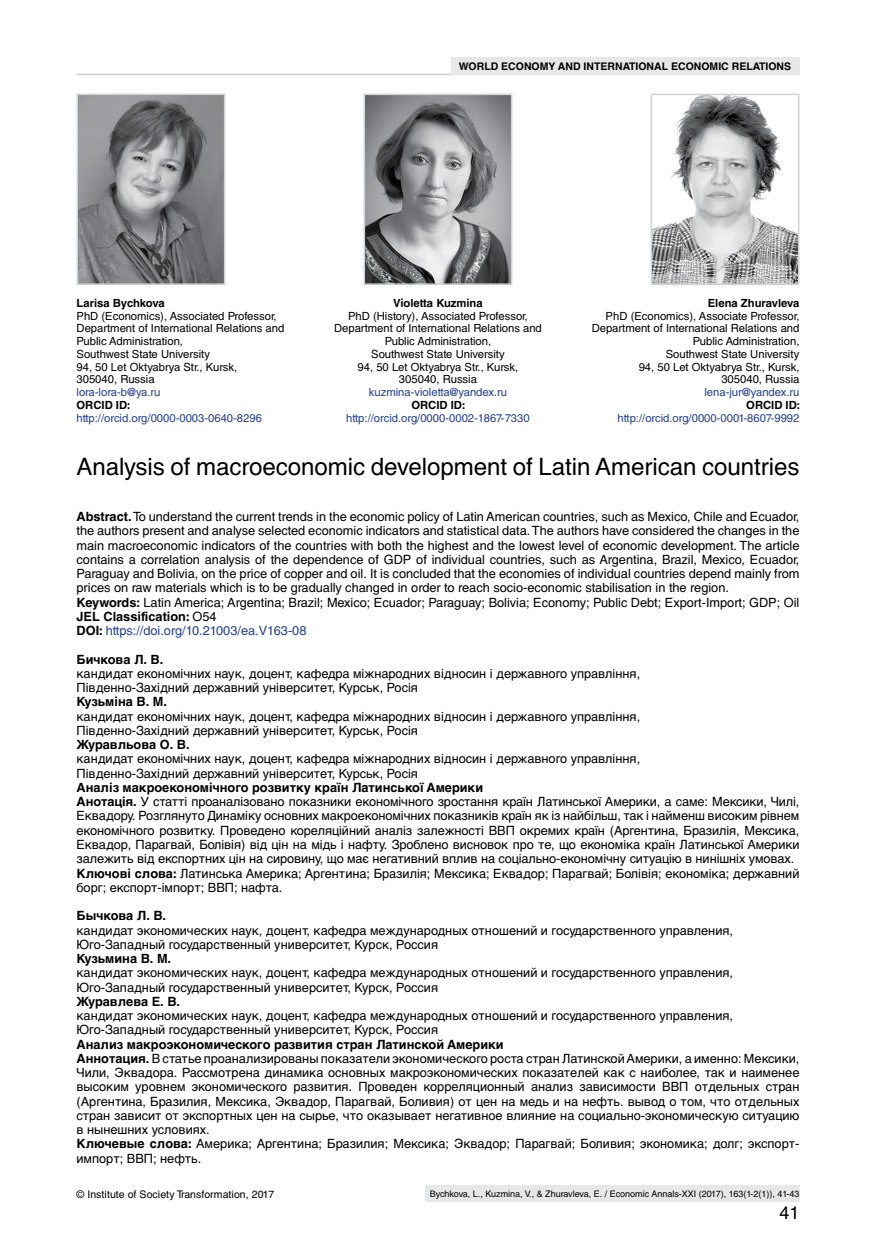
<style>
.page{position:relative;width:876px;height:1246px;background:#fff}
.page>*{position:absolute;margin:0;border:0;box-sizing:border-box;transform-origin:0 0}
.t1{font:24px "Helvetica C";color:#000}
.t2{font:18px "Helvetica C";color:#000}
.t3{font:12.75px/14.2px "Helvetica C";color:#000}
.t4{font:700 12.75px "Helvetica C";color:#000}
.t5{font:11.25px/12.8px "Helvetica C";color:#000}
.t6{font:11.25px "Helvetica C";color:#25408f}
.t7{font:700 11.25px "Helvetica C";color:#000}
.t8{font:700 10.5px "Helvetica C";color:#000}
.t9{font:10.5px "Helvetica C";letter-spacing:.01em;color:#000}
.t10{font:9px "Helvetica C";color:#000}
.s1{font-weight:700}
.s2{color:#25408f}
</style>
<div class="page">
<hr style="left:77px;top:74px;width:722px;height:1px;background:#000">
<div style="left:451px;top:57px;width:348px;height:17px;background:#e6e7e8"></div>
<div style="left:425px;top:1185px;width:374px;height:17px;background:#e6e7e8"></div>
<img style="left:654px;top:97px;width:142px;height:185px">
<div style="left:651px;top:94px;width:148px;height:191px;border:2px solid #d1d3d4"></div>
<img style="left:367px;top:97px;width:142px;height:185px">
<div style="left:364px;top:94px;width:148px;height:191px;border:2px solid #d1d3d4"></div>
<img style="left:80px;top:97px;width:142px;height:185px">
<div style="left:77px;top:94px;width:148px;height:191px;border:2px solid #d1d3d4"></div>
<p class="t8" style="left:459px;top:60px;width:334px">WORLD ECONOMY AND INTERNATIONAL ECONOMIC RELATIONS</p>
<p class="t7" style="left:77px;top:296px;width:90px">Larisa Bychkova</p>
<p class="t5" style="left:77px;top:309px;width:209px">PhD (Economics), Associated Professor,<br>Department of International Relations and<br>Public Administration,<br>Southwest State University<br>94, 50 Let Oktyabrya Str., Kursk,<br>305040, Russia</p>
<p class="t6" style="left:77px;top:386px;width:86px">lora-lora-b@ya.ru</p>
<p class="t7" style="left:77px;top:398px;width:55px">ORCID ID:</p>
<p class="t6" style="left:77px;top:411px;width:187px">http://orcid.org/0000-0003-0640-8296</p>
<p class="t7" style="left:393px;top:296px;width:91px">Violetta Kuzmina</p>
<p class="t5" style="left:334px;top:309px;width:209px;text-align:center">PhD (History), Associated Professor,<br>Department of International Relations and<br>Public Administration,<br>Southwest State University<br>94, 50 Let Oktyabrya Str., Kursk,<br>305040, Russia</p>
<p class="t6" style="left:369px;top:386px;width:140px">kuzmina-violetta@yandex.ru</p>
<p class="t7" style="left:411px;top:398px;width:55px">ORCID ID:</p>
<p class="t6" style="left:346px;top:411px;width:185px">http://orcid.org/0000-0002-1867-7330</p>
<p class="t7" style="left:708px;top:296px;width:93px">Elena Zhuravleva</p>
<p class="t5" style="left:592px;top:309px;width:209px;text-align:right">PhD (Economics), Associate Professor,<br>Department of International Relations and<br>Public Administration,<br>Southwest State University<br>94, 50 Let Oktyabrya Str., Kursk,<br>305040, Russia</p>
<p class="t6" style="left:704px;top:386px;width:97px">lena-jur@yandex.ru</p>
<p class="t7" style="left:746px;top:398px;width:55px">ORCID ID:</p>
<p class="t6" style="left:618px;top:411px;width:183px">http://orcid.org/0000-0001-8607-9992</p>
<h1 class="t1" style="left:77px;top:453px;width:724px">Analysis of macroeconomic development of Latin American countries</h1>
<p class="t3" style="left:77px;top:510px;width:724px"><span class="s1">Abstract.</span> To understand the current trends in the economic policy of Latin American countries, such as Mexico, Chile and Ecuador, the authors present and analyse selected economic indicators and statistical data. The authors have considered the changes in the main macroeconomic indicators of the countries with both the highest and the lowest level of economic development. The article contains a correlation analysis of the dependence of GDP of individual countries, such as Argentina, Brazil, Mexico, Ecuador, Paraguay and Bolivia, on the price of copper and oil. It is concluded that the economies of individual countries depend mainly from prices on raw materials which is to be gradually changed in order to reach socio-economic stabilisation in the region.<br><span class="s1">Keywords:</span> Latin America; Argentina; Brazil; Mexico; Ecuador; Paraguay; Bolivia; Economy; Public Debt; Export-Import; GDP; Oil <span class="s1">JEL Classification:</span> О54<br><span class="s1">DOI:</span> <span class="s2">https://doi.org/10.21003/ea.V163-08</span></p>
<p class="t4" style="left:77px;top:652px;width:88px">Бичкова Л. В.</p>
<p class="t3" style="left:77px;top:666px;width:565px">кандидат економічних наук, доцент, кафедра міжнародних відносин і державного управління,<br>Південно-Західний державний університет, Курськ, Росія</p>
<p class="t4" style="left:77px;top:695px;width:92px">Кузьміна В. М.</p>
<p class="t3" style="left:77px;top:709px;width:565px">кандидат економічних наук, доцент, кафедра міжнародних відносин і державного управління,<br>Південно-Західний державний університет, Курськ, Росія</p>
<p class="t4" style="left:77px;top:737px;width:115px">Журавльова О. В.</p>
<p class="t3" style="left:77px;top:752px;width:565px">кандидат економічних наук, доцент, кафедра міжнародних відносин і державного управління,<br>Південно-Західний державний університет, Курськ, Росія</p>
<p class="t3" style="left:77px;top:780px;width:724px"><span class="s1">Аналіз макроекономічного розвитку країн Латинської Америки<br>Анотація.</span> У статті проаналізовано показники економічного зростання країн Латинської Америки, а саме: Мексики, Чилі, Еквадору. Розглянуто Динаміку основних макроекономічних показників країн як із найбільш, так і найменш високим рівнем економічного розвитку. Проведено кореляційний аналіз залежності ВВП окремих країн (Аргентина, Бразилія, Мексика, Еквадор, Парагвай, Болівія) від цін на мідь і нафту. Зроблено висновок про те, що економіка країн Латинської Америки залежить від експортних цін на сировину, що має негативний вплив на соціально-економічну ситуацію в нинішніх умовах.<br><span class="s1">Ключові слова:</span> Латинська Америка; Аргентина; Бразилія; Мексика; Еквадор; Парагвай; Болівія; економіка; державний борг; експорт-імпорт; ВВП; нафта.</p>
<p class="t4" style="left:77px;top:908px;width:91px">Бычкова Л. В.</p>
<p class="t3" style="left:77px;top:923px;width:658px">кандидат экономических наук, доцент, кафедра международных отношений и государственного управления,<br>Юго-Западный государственный университет, Курск, Россия</p>
<p class="t4" style="left:77px;top:951px;width:96px">Кузьмина В. М.</p>
<p class="t3" style="left:77px;top:966px;width:658px">кандидат экономических наук, доцент, кафедра международных отношений и государственного управления,<br>Юго-Западный государственный университет, Курск, Россия</p>
<p class="t4" style="left:77px;top:994px;width:105px">Журавлева Е. В.</p>
<p class="t3" style="left:77px;top:1008px;width:658px">кандидат экономических наук, доцент, кафедра международных отношений и государственного управления,<br>Юго-Западный государственный университет, Курск, Россия</p>
<p class="t3" style="left:77px;top:1037px;width:724px"><span class="s1">Анализ макроэкономического развития стран Латинской Америки<br>Аннотация.</span> В статье проанализированы показатели экономического роста стран Латинской Америки, а именно: Мексики, Чили, Эквадора. Рассмотрена динамика основных макроэкономических показателей как с наиболее, так и наименее высоким уровнем экономического развития. Проведен корреляционный анализ зависимости ВВП отдельных стран (Аргентина, Бразилия, Мексика, Эквадор, Парагвай, Боливия) от цен на медь и на нефть. вывод о том, что отдельных стран зависит от экспортных цен на сырье, что оказывает негативное влияние на социально-экономическую ситуацию в нынешних условиях.<br><span class="s1">Ключевые слова:</span> Америка; Аргентина; Бразилия; Мексика; Эквадор; Парагвай; Боливия; экономика; долг; экспорт&shy;импорт; ВВП; нефть.</p>
<p class="t9" style="left:77px;top:1188px;width:199px">© Institute of Society Transformation, 2017</p>
<p class="t10" style="left:430px;top:1189px;width:371px">Bychkova, L., Kuzmina, V., &amp; Zhuravleva, E. / Economic Annals-XXI (2017), 163(1-2(1)), 41-43</p>
<h2 class="t2" style="left:779px;top:1203px;width:22px">41</h2>
</div>
